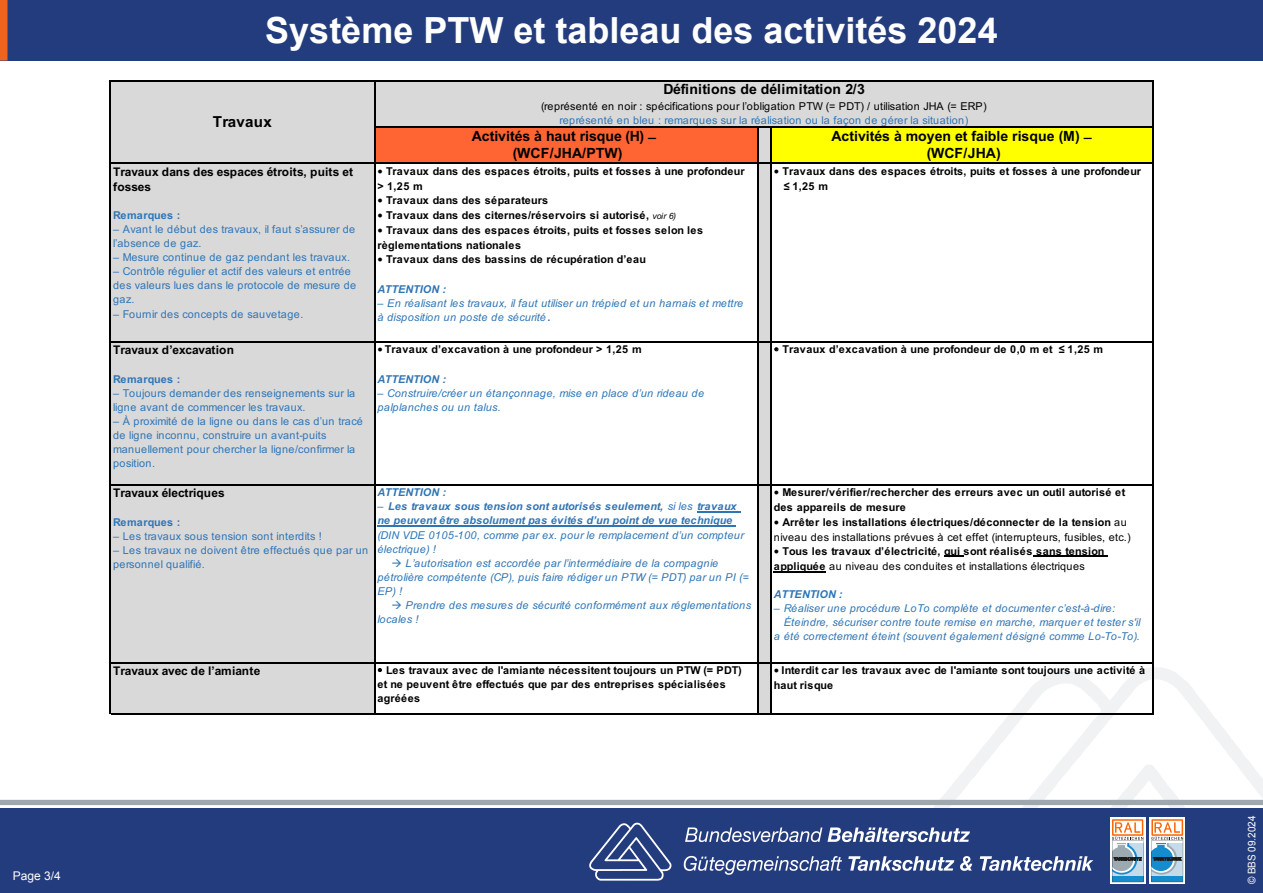
<style>
.page{position:relative;width:1263px;height:893px;background:#fff}
.page>*{position:absolute;margin:0;border:0;box-sizing:border-box;transform-origin:0 0}
.t1{font:700 36px "Arial";color:#fff}
.t2{font:700 15.15px "Arial";letter-spacing:.015em;color:#000}
.t3{font:700 14.1px/17.4px "Arial";color:#000;text-align:center}
.t4{font:12px "Arial";color:#fff}
.t5{font:700 11.85px/15.1px "Arial";letter-spacing:-.01em;color:#000}
.t6{font:700 10.8px/15.1px "Arial";letter-spacing:.01em;color:#000}
.t7{font:10.8px/14.1px "Arial";letter-spacing:.045em;color:#2f75b5}
.t8{font:italic 10.8px/14.1px "Arial";letter-spacing:.045em;color:#2f75b5}
.t9{font:italic 10.8px/14.1px "Arial";letter-spacing:.02em;color:#2f75b5}
.t10{font:10.8px/15.1px "Arial";letter-spacing:.045em;color:#000}
.t11{font:700 10.8px/15.1px "Arial";letter-spacing:-.01em;color:#000}
.t12{font:italic 700 10.8px/14.1px "Arial";letter-spacing:.01em;color:#2f75b5}
.t13{font:10.8px "Arial";letter-spacing:.025em;color:#000}
.t14{font:italic 700 10.8px "Arial";letter-spacing:-.01em;color:#2f75b5}
.t15{font:700 10.8px "Arial";letter-spacing:.01em;color:#2f75b5}
.t16{font:10.5px "Arial";color:#fff;scale:.95 1}
.s1{font-family:"Calibri"}
.s2{font-weight:400;font-style:italic;font-size:8.7px}
.s3{font-weight:700;font-style:normal}
.s4{font-weight:400}
.s5{font-family:"Calibri";font-weight:700}
.s6{font-weight:700}
</style>
<div class="page">
<svg style="left:826px;top:667px;width:437px;height:142px"></svg>
<div style="left:0;top:809px;width:1263px;height:84px;background:#233c7d"></div>
<div style="left:0;top:800px;width:1263px;height:5px;background:#9ea7ae"></div>
<svg style="left:685px;top:827px;width:285px;height:15px"></svg>
<svg style="left:684px;top:856px;width:158px;height:19px"></svg>
<svg style="left:848px;top:856px;width:106px;height:15px"></svg>
<svg style="left:960px;top:856px;width:12px;height:15px"></svg>
<svg style="left:980px;top:856px;width:113px;height:15px"></svg>
<svg style="left:589px;top:823px;width:82px;height:58px"></svg>
<svg style="left:1110px;top:817px;width:35px;height:67px"></svg>
<svg style="left:1150px;top:817px;width:35px;height:67px"></svg>
<svg style="left:1151px;top:819px;width:32px;height:63px;background:#9bb0b9"></svg>
<svg style="left:1112px;top:819px;width:31px;height:63px;background:#afb4b5"></svg>
<div style="left:0;top:0;width:1263px;height:61px;background:#233c7d"></div>
<div style="left:0;top:0;width:8px;height:61px;background:#ec641f"></div>
<div style="left:110px;top:80px;width:1043px;height:634px;background:#fff"></div>
<div style="left:111px;top:81px;width:1042px;height:47px;background:#d9d9d9"></div>
<div style="left:111px;top:127px;width:264px;height:37px;background:#d9d9d9"></div>
<div style="left:374px;top:127px;width:385px;height:37px;background:#ff6432"></div>
<div style="left:758px;top:127px;width:14px;height:37px;background:#d9d9d9"></div>
<div style="left:771px;top:127px;width:382px;height:37px;background:#ff0"></div>
<div style="left:111px;top:163px;width:264px;height:551px;background:#d9d9d9"></div>
<div style="left:758px;top:163px;width:14px;height:551px;background:#d9d9d9"></div>
<hr style="left:697px;top:511px;width:43px;height:2px;background:#2f75b5">
<hr style="left:377px;top:526px;width:359px;height:1px;background:#2f75b5">
<svg style="left:944px;top:556px;width:19px;height:1px"></svg>
<hr style="left:1033px;top:556px;width:75px;height:1px;background:#000">
<hr style="left:774px;top:571px;width:52px;height:1px;background:#000">
<hr style="left:110px;top:80px;width:1px;height:634px;background:#000">
<hr style="left:374px;top:81px;width:1px;height:633px;background:#000">
<hr style="left:1152px;top:81px;width:1px;height:633px;background:#000">
<hr style="left:758px;top:128px;width:1px;height:586px;background:#000">
<hr style="left:771px;top:128px;width:1px;height:586px;background:#000">
<hr style="left:111px;top:80px;width:1042px;height:1px;background:#000">
<hr style="left:375px;top:127px;width:778px;height:1px;background:#000">
<hr style="left:111px;top:163px;width:1042px;height:1px;background:#000">
<hr style="left:111px;top:341px;width:1042px;height:1px;background:#000">
<hr style="left:111px;top:484px;width:1042px;height:1px;background:#000">
<hr style="left:111px;top:662px;width:1042px;height:1px;background:#000">
<hr style="left:111px;top:713px;width:1042px;height:1px;background:#000">
<h1 class="t1" style="left:265px;top:7px;width:734px">Système PTW et tableau des activités 2024</h1>
<h2 class="t2" style="left:213px;top:111px;width:61px">Travaux</h2>
<p class="t5" style="left:113px;top:164px;width:242px">Travaux dans des espaces étroits, puits et fosses</p>
<p class="t15" style="left:113px;top:208px;width:69px">Remarques :</p>
<p class="t7" style="left:113px;top:222px;width:244px">– Avant le début des travaux, il faut s’assurer de l’absence de gaz.</p>
<p class="t7" style="left:113px;top:250px;width:239px">– Mesure continue de gaz pendant les travaux.</p>
<p class="t7" style="left:113px;top:264px;width:245px">– Contrôle régulier et actif des valeurs et entrée des valeurs lues dans le protocole de mesure de gaz.</p>
<p class="t7" style="left:113px;top:307px;width:192px">– Fournir des concepts de sauvetage.</p>
<p class="t5" style="left:113px;top:343px;width:122px">Travaux d’excavation</p>
<p class="t15" style="left:113px;top:371px;width:69px">Remarques :</p>
<p class="t7" style="left:113px;top:386px;width:244px">– Toujours demander des renseignements sur la ligne avant de commencer les travaux.</p>
<p class="t7" style="left:113px;top:414px;width:251px">– À proximité de la ligne ou dans le cas d’un tracé de ligne inconnu, construire un avant-puits manuellement pour chercher la ligne/confirmer la position.</p>
<p class="t5" style="left:113px;top:486px;width:113px">Travaux électriques</p>
<p class="t15" style="left:113px;top:514px;width:69px">Remarques :</p>
<p class="t7" style="left:113px;top:529px;width:210px">– Les travaux sous tension sont interdits !</p>
<p class="t7" style="left:113px;top:543px;width:257px">– Les travaux ne doivent être effectués que par un personnel qualifié.</p>
<h3 class="t3" style="left:663px;top:81px;width:203px">Définitions de délimitation 2/3</h3>
<p class="t13" style="left:541px;top:98px;width:447px">(représenté en noir : spécifications pour l’obligation PTW (= PDT) / utilisation JHA (= ERP)</p>
<p class="t7" style="left:559px;top:113px;width:410px">représenté en bleu : remarques sur la réalisation ou la façon de gérer la situation)</p>
<h3 class="t3" style="left:831px;top:127px;width:266px">Activités à moyen et faible risque (M) ̶ (WCF/JHA)</h3>
<h3 class="t3" style="left:472px;top:127px;width:190px">Activités à haut risque (H) ̶ (WCF/JHA/PTW)</h3>
<p class="t11" style="left:377px;top:163px;width:369px"><span class="s1">•</span> Travaux dans des espaces étroits, puits et fosses à une profondeur &gt; 1,25 m</p>
<p class="t6" style="left:377px;top:193px;width:172px"><span class="s1">•</span> Travaux dans des séparateurs</p>
<p class="t6" style="left:377px;top:208px;width:300px"><span class="s1">•</span> Travaux dans des citernes/réservoirs si autorisé, <span class="s2">voir 6)</span></p>
<p class="t6" style="left:377px;top:223px;width:327px"><span class="s1">•</span> Travaux dans des espaces étroits, puits et fosses selon les règlementations nationales</p>
<p class="t6" style="left:377px;top:252px;width:270px"><span class="s1">•</span> Travaux dans des bassins de récupération d’eau</p>
<p class="t14" style="left:377px;top:282px;width:70px">ATTENTION :</p>
<p class="t9" style="left:377px;top:296px;width:367px">– En réalisant les travaux, il faut utiliser un trépied et un harnais et mettre à disposition un poste de sécurité <span class="s3">.</span></p>
<p class="t6" style="left:377px;top:342px;width:266px"><span class="s1">•</span> Travaux d’excavation à une profondeur &gt; 1,25 m</p>
<p class="t14" style="left:377px;top:372px;width:70px">ATTENTION :</p>
<p class="t8" style="left:377px;top:386px;width:328px">– Construire/créer un étançonnage, mise en place d’un rideau de palplanches ou un talus.</p>
<p class="t11" style="left:784px;top:163px;width:359px;text-indent:-10px"><span class="s1">•</span> Travaux dans des espaces étroits, puits et fosses à une profondeur ≤ 1,25 m</p>
<p class="t6" style="left:774px;top:342px;width:331px">• Travaux d’excavation à une profondeur de 0,0 m et ≤ 1,25 m</p>
<p class="t14" style="left:377px;top:485px;width:70px">ATTENTION :</p>
<p class="t12" style="left:377px;top:500px;width:361px"><span class="s4">–</span> Les travaux sous tension sont autorisés seulement, <span class="s4">si les</span> travaux ne peuvent être absolument pas évités d’un point de vue technique</p>
<p class="t8" style="left:377px;top:528px;width:368px">(DIN VDE 0105-100, comme par ex. pour le remplacement d’un compteur électrique) !</p>
<p class="t8" style="left:377px;top:556px;width:373px;text-indent:14px">→ L’autorisation est accordée par l’intermédiaire de la compagnie pétrolière compétente (CP), puis faire rédiger un PTW (= PDT) par un PI (=<br>EP) !</p>
<p class="t8" style="left:377px;top:598px;width:375px;text-indent:14px">→ Prendre des mesures de sécurité conformément aux réglementations locales !</p>
<p class="t6" style="left:774px;top:485px;width:353px"><span class="s1">•</span> Mesurer/vérifier/rechercher des erreurs avec un outil autorisé et des appareils de mesure</p>
<p class="t10" style="left:774px;top:514px;width:358px"><span class="s5">•</span> <span class="s6">Arrêter les installations électriques/déconnecter de la tension</span> au niveau des installations prévues à cet effet (interrupteurs, fusibles, etc.)</p>
<p class="t6" style="left:774px;top:544px;width:332px"><span class="s1">•</span> Tous les travaux d’électricité, qui sont réalisés sans tension appliquée <span class="s4">au niveau des conduites et installations électriques</span></p>
<p class="t14" style="left:774px;top:587px;width:70px">ATTENTION :</p>
<p class="t8" style="left:774px;top:602px;width:343px">– Réaliser une procédure LoTo complète et documenter c’est-à-dire:</p>
<p class="t9" style="left:784px;top:616px;width:358px">Éteindre, sécuriser contre toute remise en marche, marquer et tester s'il</p>
<p class="t8" style="left:774px;top:630px;width:367px">a été correctement éteint (souvent également désigné comme Lo-To-To).</p>
<p class="t5" style="left:113px;top:663px;width:149px">Travaux avec de l’amiante</p>
<p class="t6" style="left:774px;top:663px;width:373px"><span class="s1">•</span> Interdit car les travaux avec de l'amiante sont toujours une activité à haut risque</p>
<p class="t6" style="left:377px;top:663px;width:366px;line-height:14.1px">• Les travaux avec de l'amiante nécessitent toujours un PTW (= PDT) et ne peuvent être effectués que par des entreprises spécialisées agréées</p>
<p class="t4" style="left:13px;top:868px;width:50px">Page 3/4</p>
<p class="t16" style="left:1245px;top:884px;width:74px;rotate:-90deg">© BBS 09.2024</p>
</div>
